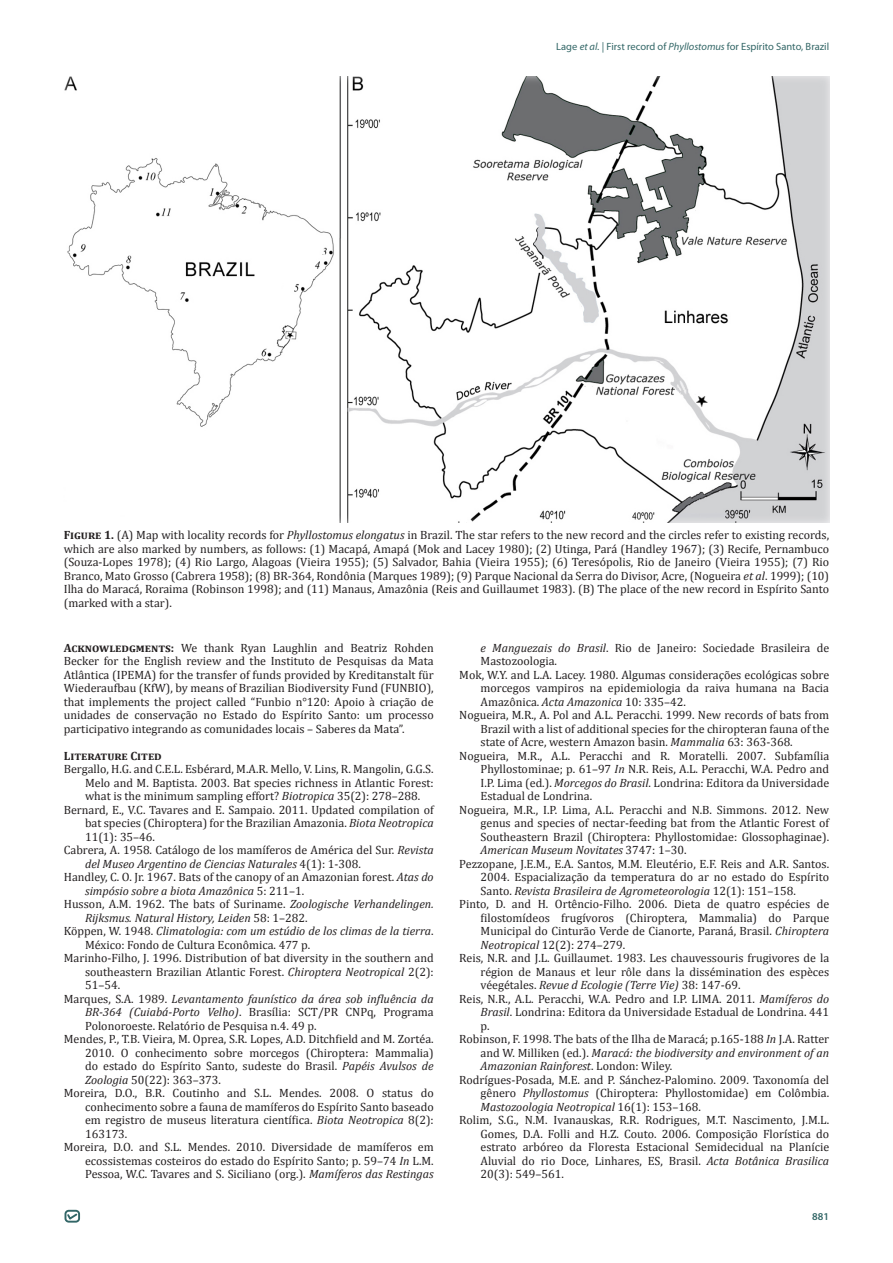
<style>
.page{position:relative;width:893px;height:1263px;background:#fff}
.page>*{position:absolute;margin:0;border:0;box-sizing:border-box;transform-origin:0 0}
.t1{font:12px/13.5px "Cambria";color:#231f20;text-align:justify}
.t2{font:italic 12px/13.5px "Cambria";color:#231f20}
.t3{font:700 12px "Cambria";color:#231f20}
.t4{font:10.5px "Myriad Pro";color:#336767}
.t5{font:600 10.5px "Myriad Pro";color:#336767}
.s1{font-style:italic}
.s2{font-weight:700}
.s3{font-style:normal}
</style>
<div class="page">
<div style="left:65px;top:1210px;width:15px;height:12px;border:2px solid #326667;border-radius:3px"></div>
<svg style="left:66px;top:1212px;width:13px;height:9px"></svg>
<img style="left:64px;top:77px;width:765px;height:445px">
<p class="t4" style="left:556px;top:40px;width:274px">Lage <span class="s1">et al.</span> | First record of <span class="s1">Phyllostomus</span> for Espírito Santo, Brazil</p>
<p class="t1" style="left:64px;top:528px;width:767px"><span class="s2">Figure 1.</span> (A) Map with locality records for <span class="s1">Phyllostomus elongatus</span> in Brazil. The star refers to the new record and the circles refer to existing records, which are also marked by numbers, as follows: (1) Macapá, Amapá (Mok and Lacey 1980); (2) Utinga, Pará (Handley 1967); (3) Recife, Pernambuco (Souza-Lopes 1978); (4) Rio Largo, Alagoas (Vieira 1955); (5) Salvador, Bahia (Vieira 1955); (6) Teresópolis, Rio de Janeiro (Vieira 1955); (7) Rio Branco, Mato Grosso (Cabrera 1958); (8) BR-364, Rondônia (Marques 1989); (9) Parque Nacional da Serra do Divisor, Acre, (Nogueira <span class="s1">et al</span>. 1999); (10)<br>Ilha do Maracá, Roraima (Robinson 1998); and (11) Manaus, Amazônia (Reis and Guillaumet 1983). (B) The place of the new record in Espírito Santo (marked with a star).</p>
<p class="t1" style="left:64px;top:641px;width:371px"><span class="s2">Acknowledgments:</span> We thank Ryan Laughlin and Beatriz Rohden Becker for the English review and the Instituto de Pesquisas da Mata Atlântica (IPEMA) for the transfer of funds provided by Kreditanstalt für Wiederaufbau (KfW), by means of Brazilian Biodiversity Fund (FUNBIO), that implements the project called “Funbio n°120: Apoio à criação de unidades de conservação no Estado do Espírito Santo: um processo participativo integrando as comunidades locais – Saberes da Mata”.</p>
<p class="t3" style="left:64px;top:747px;width:100px">Literature Cited</p>
<p class="t1" style="left:85px;top:762px;width:350px;text-indent:-21px">Bergallo, H.G. and C.E.L. Esbérard, M.A.R. Mello, V. Lins, R. Mangolin, G.G.S.<br>Melo and M. Baptista. 2003. Bat species richness in Atlantic Forest: what is the minimum sampling effort? <span class="s1">Biotropica</span> 35(2): 278–288.</p>
<p class="t1" style="left:85px;top:803px;width:350px;text-indent:-21px">Bernard, E., V.C. Tavares and E. Sampaio. 2011. Updated compilation of bat species (Chiroptera) for the Brazilian Amazonia. <span class="s1">Biota Neotropica </span>11(1): 35–46.</p>
<p class="t1" style="left:85px;top:843px;width:350px;text-indent:-21px">Cabrera, A. 1958. Catálogo de los mamíferos de América del Sur. <span class="s1">Revista del Museo Argentino de Ciencias Naturales</span> 4(1): 1-308.</p>
<p class="t1" style="left:85px;top:870px;width:350px;text-indent:-21px">Handley, C. O. Jr. 1967. Bats of the canopy of an Amazonian forest. <span class="s1">Atas do simpósio sobre a biota Amazônica</span> 5: 211–1.</p>
<p class="t2" style="left:85px;top:897px;width:350px;text-indent:-21px"><span class="s3">Husson, A.M. 1962. The bats of Suriname.</span> Zoologische Verhandelingen.<br>Rijksmus. Natural History, Leiden <span class="s3">58: 1–282.</span></p>
<p class="t1" style="left:85px;top:924px;width:350px;text-indent:-21px">Köppen, W. 1948. <span class="s1">Climatologia: com um estúdio de los climas de la tierra</span>.<br>México: Fondo de Cultura Econômica. 477 p.</p>
<p class="t1" style="left:85px;top:951px;width:350px;text-indent:-21px">Marinho-Filho, J. 1996. Distribution of bat diversity in the southern and southeastern Brazilian Atlantic Forest. <span class="s1">Chiroptera Neotropical</span> 2(2):<br>51–54.</p>
<p class="t1" style="left:85px;top:992px;width:350px;text-indent:-21px">Marques, S.A. 1989. <span class="s1">Levantamento faunístico da área sob influência da BR-364 (Cuiabá-Porto Velho)</span>. Brasília: SCT/PR CNPq, Programa Polonoroeste. Relatório de Pesquisa n.4. 49 p.</p>
<p class="t1" style="left:85px;top:1032px;width:350px;text-indent:-21px">Mendes, P., T.B. Vieira, M. Oprea, S.R. Lopes, A.D. Ditchfield and M. Zortéa.<br>2010. O conhecimento sobre morcegos (Chiroptera: Mammalia) do estado do Espírito Santo, sudeste do Brasil. <span class="s1">Papéis Avulsos de Zoologia</span> 50(22): 363–373.</p>
<p class="t1" style="left:85px;top:1086px;width:350px;text-indent:-21px">Moreira, D.O., B.R. Coutinho and S.L. Mendes. 2008. O status do conhecimento sobre a fauna de mamíferos do Espírito Santo baseado em registro de museus literatura científica. <span class="s1">Biota Neotropica</span> 8(2):<br>163173.</p>
<p class="t1" style="left:85px;top:1140px;width:350px;text-indent:-21px">Moreira, D.O. and S.L. Mendes. 2010. Diversidade de mamíferos em ecossistemas costeiros do estado do Espírito Santo; p. 59–74 <span class="s1">In</span> L.M.<br>Pessoa, W.C. Tavares and S. Siciliano (org.). <span class="s1">Mamíferos das Restingas</span></p>
<p class="t1" style="left:481px;top:641px;width:350px"><span class="s1">e Manguezais do Brasil</span>. Rio de Janeiro: Sociedade Brasileira de<br>Mastozoologia.</p>
<p class="t1" style="left:481px;top:668px;width:350px;text-indent:-21px">Mok, W.Y. and L.A. Lacey. 1980. Algumas considerações ecológicas sobre morcegos vampiros na epidemiologia da raiva humana na Bacia Amazônica. <span class="s1">Acta Amazonica</span> 10: 335–42.</p>
<p class="t1" style="left:481px;top:708px;width:350px;text-indent:-21px">Nogueira, M.R., A. Pol and A.L. Peracchi. 1999. New records of bats from Brazil with a list of additional species for the chiropteran fauna of the state of Acre, western Amazon basin. <span class="s1">Mammalia</span> 63: 363-368.</p>
<p class="t1" style="left:481px;top:749px;width:350px;text-indent:-21px">Nogueira, M.R., A.L. Peracchi and R. Moratelli. 2007. Subfamília Phyllostominae; p. 61–97 <span class="s1">In</span> N.R. Reis, A.L. Peracchi, W.A. Pedro and I.P. Lima (ed.). <span class="s1">Morcegos do Brasil</span>. Londrina: Editora da Universidade Estadual de Londrina.</p>
<p class="t1" style="left:481px;top:803px;width:350px;text-indent:-21px">Nogueira, M.R., I.P. Lima, A.L. Peracchi and N.B. Simmons. 2012. New genus and species of nectar-feeding bat from the Atlantic Forest of Southeastern Brazil (Chiroptera: Phyllostomidae: Glossophaginae).<br><span class="s1">American Museum Novitates</span> 3747: 1–30.</p>
<p class="t1" style="left:481px;top:857px;width:350px;text-indent:-21px">Pezzopane, J.E.M., E.A. Santos, M.M. Eleutério, E.F. Reis and A.R. Santos.<br>2004. Espacialização da temperatura do ar no estado do Espírito Santo. <span class="s1">Revista Brasileira de Agrometeorologia</span> 12(1): 151–158.</p>
<p class="t1" style="left:481px;top:897px;width:350px;text-indent:-21px">Pinto, D. and H. Ortêncio-Filho. 2006. Dieta de quatro espécies de filostomídeos frugívoros (Chiroptera, Mammalia) do Parque Municipal do Cinturão Verde de Cianorte, Paraná, Brasil. <span class="s1">Chiroptera Neotropical</span> 12(2): 274–279.</p>
<p class="t1" style="left:481px;top:951px;width:350px;text-indent:-21px">Reis, N.R. and J.L. Guillaumet. 1983. Les chauvessouris frugivores de la région de Manaus et leur rôle dans la dissémination des espèces véegétales. <span class="s1">Revue d Ecologie (Terre Vie)</span> 38: 147-69.</p>
<p class="t1" style="left:481px;top:992px;width:350px;text-indent:-21px">Reis, N.R., A.L. Peracchi, W.A. Pedro and I.P. LIMA. 2011. <span class="s1">Mamíferos do Brasil</span>. Londrina: Editora da Universidade Estadual de Londrina. 441 p.</p>
<p class="t1" style="left:481px;top:1032px;width:350px;text-indent:-21px">Robinson, F. 1998. The bats of the Ilha de Maracá; p.165-188 <span class="s1">In</span> J.A. Ratter and W. Milliken (ed.). <span class="s1">Maracá: the biodiversity and environment of an Amazonian Rainforest</span>. London: Wiley.</p>
<p class="t1" style="left:481px;top:1073px;width:350px;text-indent:-21px">Rodrígues-Posada, M.E. and P. Sánchez-Palomino. 2009. Taxonomía del gênero <span class="s1">Phyllostomus</span> (Chiroptera: Phyllostomidae) em Colômbia.<br><span class="s1">Mastozoologia Neotropical</span> 16(1): 153–168.</p>
<p class="t1" style="left:481px;top:1113px;width:350px;text-indent:-21px">Rolim, S.G., N.M. Ivanauskas, R.R. Rodrigues, M.T. Nascimento, J.M.L.<br>Gomes, D.A. Folli and H.Z. Couto. 2006. Composição Florística do estrato arbóreo da Floresta Estacional Semidecidual na Planície Aluvial do rio Doce, Linhares, ES, Brasil. <span class="s1">Acta Botânica Brasilica </span>20(3): 549–561.</p>
<p class="t5" style="left:812px;top:1209px;width:18px">881</p>
</div>
